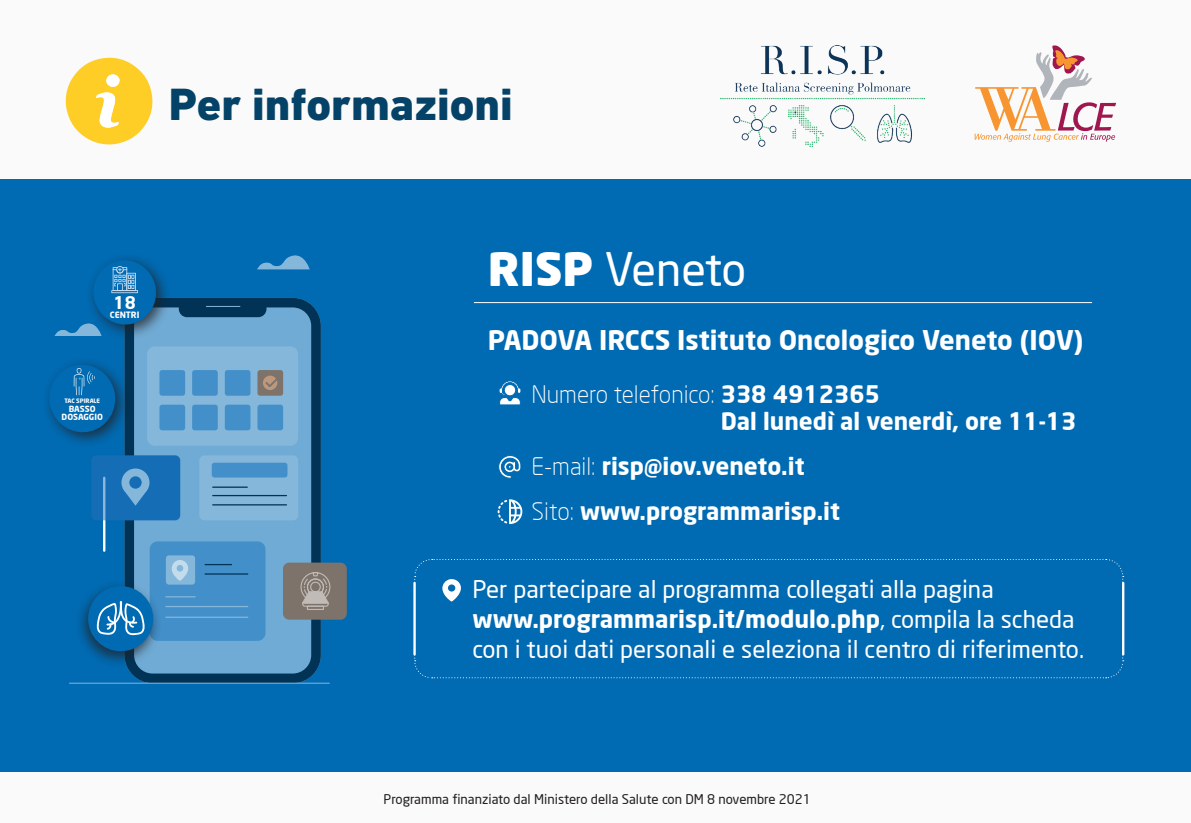
<style>
.page{position:relative;width:1191px;height:823px;background:#fff}
.page>*{position:absolute;margin:0;border:0;box-sizing:border-box;transform-origin:0 0}
.t1{font:800 46px "DIN Next CYR";color:#044268}
.t2{font:45.4px "Neo Sans";letter-spacing:-.015em;color:#fff}
.t3{font:700 26.6px "Neo Sans";color:#fff}
.t4{font:24px/30px "Neo Sans";color:#fff}
.t5{font:700 23.8px/27.6px "Neo Sans";color:#fff}
.t6{font:700 17.2px "Neo Sans";color:#fff}
.t7{font:13.2px "Neo Sans";color:#231f20}
.t8{font:700 8.6px "Neo Sans";color:#fff}
.t9{font:700 8.4px/8.4px "Neo Sans";color:#fff;text-align:center}
.t10{font:700 6px "Neo Sans";letter-spacing:-.01em;color:#fff}
.s1{font-weight:900}
.s2{font-weight:300}
.s3{font-weight:700}
</style>
<div class="page">
<div style="left:0;top:0;width:1191px;height:183px;background:#fafafa"></div>
<div style="left:0;top:762px;width:1191px;height:60px;background:#fafafa"></div>
<div style="left:0;top:179px;width:1191px;height:592px;background:#006ab2"></div>
<svg style="left:66px;top:57px;width:87px;height:87px"></svg>
<svg style="left:974px;top:45px;width:142px;height:97px"></svg>
<img style="left:720px;top:46px;width:204px;height:101px">
<svg style="left:414px;top:559px;width:709px;height:119px"></svg>
<svg style="left:498px;top:455px;width:23px;height:23px"></svg>
<hr style="left:103px;top:477px;width:2px;height:73px;background:#fff">
<svg style="left:257px;top:255px;width:53px;height:14px"></svg>
<svg style="left:124px;top:297px;width:197px;height:385px;fill:#70abd5"></svg>
<div style="left:179px;top:298px;width:87px;height:19px;background:#003356"></div>
<hr style="left:206px;top:306px;width:34px;height:1px;background:#fff">
<div style="left:150px;top:541px;width:115px;height:99px;background:#428fc9;border-radius:8px"></div>
<div style="left:166px;top:555px;width:29px;height:29px;background:#84b7d9;border-radius:3px"></div>
<hr style="left:205px;top:563px;width:26px;height:2px;background:#000001">
<hr style="left:205px;top:573px;width:43px;height:1px;background:#000001">
<hr style="left:166px;top:595px;width:29px;height:2px;background:#fff">
<hr style="left:166px;top:605px;width:82px;height:1px;background:#fff">
<hr style="left:166px;top:616px;width:82px;height:1px;background:#fff">
<div style="left:91px;top:455px;width:89px;height:65px;background:#156eb5;border-radius:5px"></div>
<svg style="left:121px;top:468px;width:28px;height:37px"></svg>
<div style="left:147px;top:346px;width:151px;height:99px;background:#84b7d9;border-radius:8px"></div>
<div style="left:159px;top:370px;width:26px;height:25px;background:#428fc9;border-radius:3px"></div>
<div style="left:192px;top:370px;width:26px;height:25px;background:#428fc9;border-radius:3px"></div>
<div style="left:225px;top:370px;width:25px;height:25px;background:#428fc9;border-radius:3px"></div>
<svg style="left:257px;top:370px;width:26px;height:25px"></svg>
<div style="left:159px;top:404px;width:26px;height:26px;background:#428fc9;border-radius:3px"></div>
<div style="left:192px;top:404px;width:26px;height:26px;background:#428fc9;border-radius:3px"></div>
<div style="left:225px;top:404px;width:25px;height:26px;background:#428fc9;border-radius:3px"></div>
<div style="left:257px;top:404px;width:26px;height:26px;background:#428fc9;border-radius:3px"></div>
<div style="left:199px;top:455px;width:99px;height:65px;background:#84b7d9;border-radius:5px"></div>
<div style="left:212px;top:462px;width:75px;height:15px;background:#428fc9;border-radius:3px"></div>
<hr style="left:213px;top:486px;width:34px;height:1px;background:#000001">
<hr style="left:213px;top:494px;width:73px;height:2px;background:#000001">
<hr style="left:213px;top:504px;width:73px;height:1px;background:#000001">
<div style="left:283px;top:562px;width:64px;height:57px;background:#7e736a;border-radius:6px"></div>
<hr style="left:69px;top:682px;width:261px;height:1px;background:#fff">
<div style="left:42px;top:357px;width:89px;height:90px;background:#231f20;opacity:.75"></div>
<svg style="left:46px;top:361px;width:73px;height:74px"></svg>
<div style="left:75px;top:580px;width:88px;height:87px;background:#231f20;opacity:.75"></div>
<div style="left:88px;top:585px;width:65px;height:66px;background:#006ab2;border-radius:50%"></div>
<svg style="left:96px;top:601px;width:49px;height:33px"></svg>
<div style="left:86px;top:253px;width:86px;height:87px;background:#231f20;opacity:.75"></div>
<svg style="left:55px;top:257px;width:104px;height:79px"></svg>
<svg style="left:171px;top:560px;width:17px;height:20px"></svg>
<svg style="left:307px;top:605px;width:17px;height:4px"></svg>
<svg style="left:300px;top:572px;width:30px;height:36px"></svg>
<svg style="left:499px;top:381px;width:22px;height:24px"></svg>
<hr style="left:474px;top:302px;width:618px;height:1px;background:#fff">
<svg style="left:497px;top:499px;width:25px;height:24px"></svg>
<hr style="left:413px;top:582px;width:3px;height:72px;background:#fff">
<hr style="left:1122px;top:582px;width:2px;height:72px;background:#fff">
<h1 class="t1" style="left:169px;top:77px;width:345px">Per informazioni</h1>
<p class="t6" style="left:114px;top:291px;width:24px">18</p>
<p class="t8" style="left:110px;top:309px;width:31px">CENTRI</p>
<p class="t10" style="left:64px;top:397px;width:37px">TAC SPIRALE</p>
<p class="t9" style="left:62px;top:404px;width:43px">BASSO<br>DOSAGGIO</p>
<h2 class="t2" style="left:488px;top:241px;width:260px"><span class="s1">RISP</span> Veneto</h2>
<p class="t3" style="left:488px;top:323px;width:597px">PADOVA IRCCS Istituto Oncologico Veneto (IOV)</p>
<p class="t5" style="left:720px;top:379px;width:357px;text-indent:-189px"><span class="s2">Numero telefonico:</span> 338 4912365<br>Dal lunedì al venerdì, ore 11-13</p>
<p class="t5" style="left:531px;top:443px;width:310px;line-height:44.6px"><span class="s2">E-mail:</span> risp@iov.veneto.it<br><span class="s2">Sito:</span> www.programmarisp.it</p>
<p class="t4" style="left:472px;top:574px;width:613px">Per partecipare al programma collegati alla pagina <span class="s3">www.programmarisp.it/modulo.php</span>, compila la scheda con i tuoi dati personali e seleziona il centro di riferimento.</p>
<p class="t7" style="left:383px;top:790px;width:429px">Programma finanziato dal Ministero della Salute con DM 8 novembre 2021</p>
</div>
